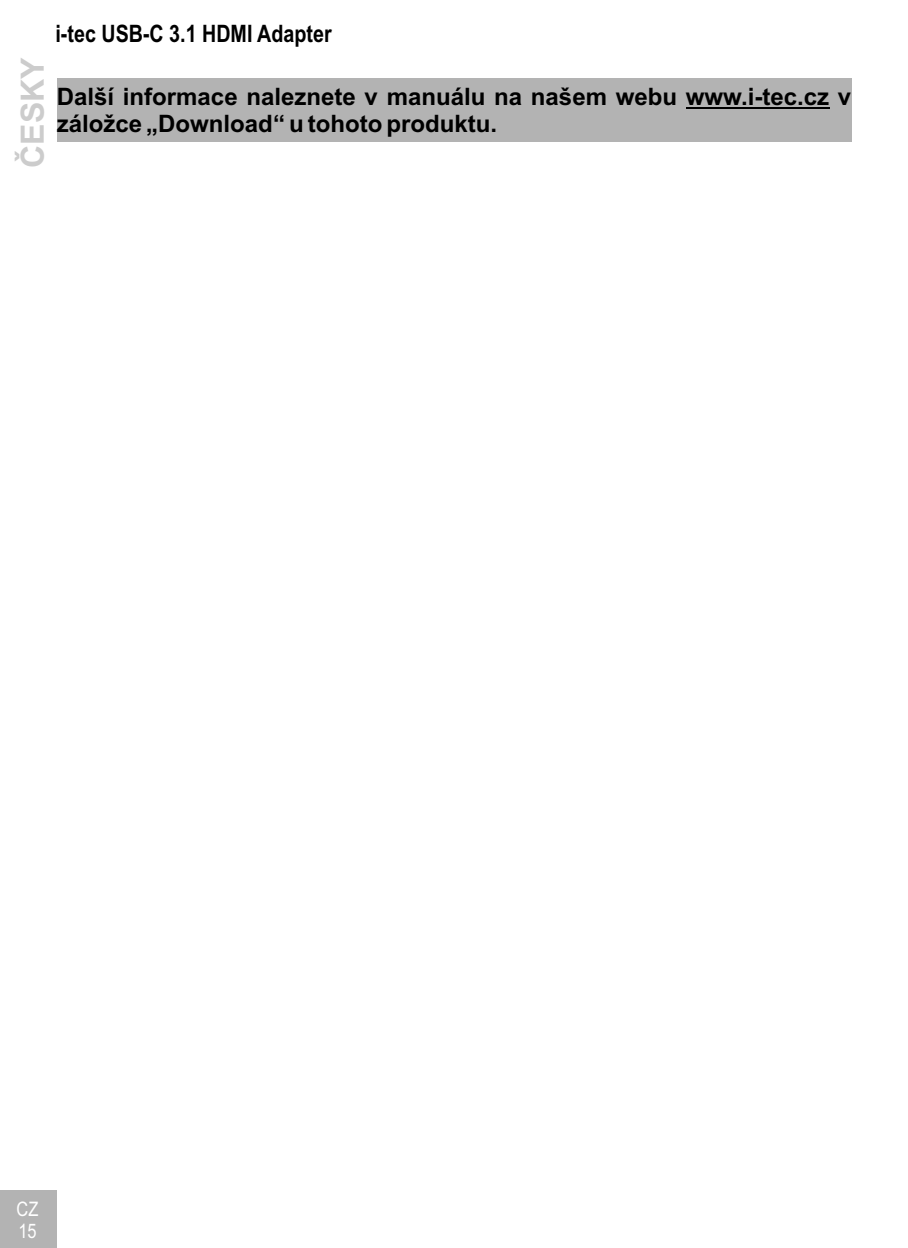
<style>
.page{position:relative;width:908px;height:1248px;background:#fff}
.page>*{position:absolute;margin:0;border:0;box-sizing:border-box;transform-origin:0 0}
.t1{font:700 32px "Arial";color:#ccc}
.t2{font:700 24px/26.8px "Arial";color:#000}
.t3{font:700 24px "Arial Narrow";color:#000}
.t4{font:20px/22.8px "Arial Narrow";color:#fff}
</style>
<div class="page">
<div style="left:57px;top:78px;width:794px;height:64px;background:#b3b3b3"></div>
<hr style="left:685px;top:107px;width:143px;height:1px;background:#000">
<div style="left:0;top:1190px;width:57px;height:57px;background:#b3b3b3"></div>
<h1 class="t1" style="left:20px;top:168px;width:112px;rotate:-90deg">ČESKY</h1>
<p class="t3" style="left:55px;top:24px;width:277px">i-tec USB-C 3.1 HDMI Adapter</p>
<p class="t2" style="left:57px;top:85px;width:795px">Další informace naleznete v manuálu na našem webu www.i-tec.cz v záložce „Download“ u tohoto produktu.</p>
<p class="t4" style="left:17px;top:1198px;width:23px">CZ<br>15</p>
</div>
